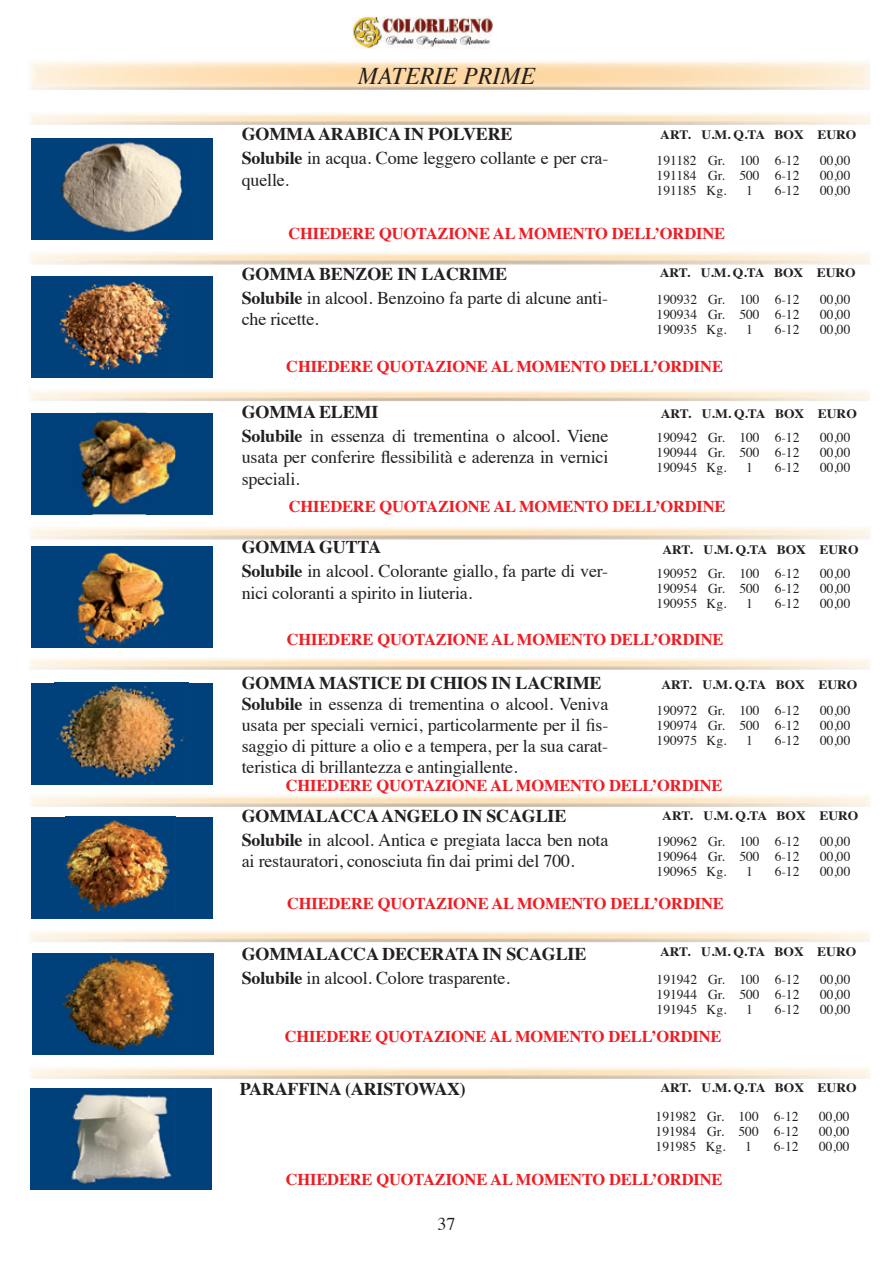
<style>
.page{position:relative;width:893px;height:1263px;background:#fff}
.page>*{position:absolute;margin:0;border:0;box-sizing:border-box;transform-origin:0 0}
.t1{font:italic 24px "Times";color:#231f20}
.t2{font:18px/24px "Times";letter-spacing:-.01em;color:#231f20}
.t3{font:700 18px/24px "Times";letter-spacing:-.01em;color:#231f20}
.t4{font:700 16.5px "Times";letter-spacing:-.01em;color:#ee1d23}
.t5{font:13.5px "Times";color:#231f20}
.t6{font:700 12.9px "Times";color:#231f20;scale:1.05 1}
.s1{font-weight:700}
.s2{font-weight:400}
</style>
<div class="page">
<img style="left:353px;top:17px;width:140px;height:31px">
<div style="left:32px;top:953px;width:182px;height:101px;background:#00417b"></div>
<div style="left:32px;top:817px;width:181px;height:101px;background:#00417b"></div>
<div style="left:32px;top:683px;width:181px;height:101px;background:#00417b"></div>
<div style="left:32px;top:546px;width:181px;height:102px;background:#00417b"></div>
<div style="left:32px;top:413px;width:181px;height:101px;background:#00417b"></div>
<div style="left:32px;top:277px;width:181px;height:101px;background:#00417b"></div>
<div style="left:32px;top:139px;width:181px;height:101px;background:#00417b"></div>
<img style="left:55px;top:276px;width:122px;height:94px">
<img style="left:78px;top:413px;width:97px;height:101px">
<img style="left:77px;top:552px;width:88px;height:96px">
<img style="left:55px;top:682px;width:133px;height:96px">
<img style="left:62px;top:956px;width:113px;height:94px">
<img style="left:65px;top:816px;width:111px;height:96px">
<img style="left:57px;top:138px;width:136px;height:95px">
<div style="left:30px;top:1088px;width:182px;height:101px;background:#00417b"></div>
<img style="left:71px;top:1094px;width:101px;height:90px">
<svg style="left:29px;top:388px;width:2px;height:11px"></svg>
<svg style="left:29px;top:660px;width:2px;height:10px"></svg>
<svg style="left:29px;top:933px;width:2px;height:10px"></svg>
<h1 class="t1" style="left:358px;top:55px;width:179px">MATERIE PRIME</h1>
<p class="t2" style="left:242px;top:121px;width:368px"><span class="s1">GOMMA ARABICA IN POLVERE<br>Solubile</span> in acqua. Come leggero collante e per cra-</p>
<p class="t2" style="left:242px;top:166px;width:49px">quelle.</p>
<p class="t6" style="left:660px;top:122px;width:188px">ART. U.M. Q.TA BOX EURO</p>
<p class="t5" style="left:657px;top:147px;width:144px">191182 Gr. 100 6-12</p>
<p class="t5" style="left:820px;top:147px;width:32px">00,00</p>
<p class="t5" style="left:657px;top:162px;width:144px">191184 Gr. 500 6-12</p>
<p class="t5" style="left:820px;top:162px;width:32px">00,00</p>
<p class="t5" style="left:657px;top:177px;width:71px">191185 Kg.</p>
<p class="t5" style="left:746px;top:177px;width:8px">1</p>
<p class="t5" style="left:775px;top:177px;width:26px">6-12</p>
<p class="t5" style="left:820px;top:177px;width:32px">00,00</p>
<p class="t4" style="left:288px;top:218px;width:438px">CHIEDERE QUOTAZIONE AL MOMENTO DELL’ORDINE</p>
<p class="t2" style="left:242px;top:260px;width:368px"><span class="s1">GOMMA BENZOE IN LACRIME<br>Solubile</span> in alcool. Benzoino fa parte di alcune anti-</p>
<p class="t2" style="left:242px;top:306px;width:78px">che ricette.</p>
<p class="t6" style="left:660px;top:261px;width:188px">ART. U.M. Q.TA BOX EURO</p>
<p class="t5" style="left:657px;top:287px;width:144px">190932 Gr. 100 6-12</p>
<p class="t5" style="left:820px;top:287px;width:32px">00,00</p>
<p class="t5" style="left:657px;top:302px;width:144px">190934 Gr. 500 6-12</p>
<p class="t5" style="left:820px;top:302px;width:32px">00,00</p>
<p class="t5" style="left:657px;top:317px;width:71px">190935 Kg.</p>
<p class="t5" style="left:746px;top:317px;width:8px">1</p>
<p class="t5" style="left:775px;top:317px;width:26px">6-12</p>
<p class="t5" style="left:820px;top:317px;width:32px">00,00</p>
<p class="t4" style="left:286px;top:351px;width:438px">CHIEDERE QUOTAZIONE AL MOMENTO DELL’ORDINE</p>
<p class="t2" style="left:242px;top:398px;width:368px"><span class="s1">GOMMA ELEMI<br>Solubile</span> in essenza di trementina o alcool. Viene</p>
<p class="t2" style="left:242px;top:445px;width:368px;line-height:21.6px">usata per conferire flessibilità e aderenza in vernici speciali.</p>
<p class="t6" style="left:661px;top:401px;width:188px">ART. U.M. Q.TA BOX EURO</p>
<p class="t5" style="left:657px;top:425px;width:144px">190942 Gr. 100 6-12</p>
<p class="t5" style="left:820px;top:425px;width:32px">00,00</p>
<p class="t5" style="left:657px;top:440px;width:144px">190944 Gr. 500 6-12</p>
<p class="t5" style="left:820px;top:440px;width:32px">00,00</p>
<p class="t5" style="left:657px;top:455px;width:71px">190945 Kg.</p>
<p class="t5" style="left:746px;top:455px;width:8px">1</p>
<p class="t5" style="left:775px;top:455px;width:26px">6-12</p>
<p class="t5" style="left:820px;top:455px;width:32px">00,00</p>
<p class="t4" style="left:289px;top:491px;width:438px">CHIEDERE QUOTAZIONE AL MOMENTO DELL’ORDINE</p>
<p class="t2" style="left:242px;top:534px;width:368px"><span class="s1">GOMMA GUTTA<br>Solubile</span> in alcool. Colorante giallo, fa parte di ver-</p>
<p class="t2" style="left:242px;top:579px;width:232px">nici coloranti a spirito in liuteria.</p>
<p class="t6" style="left:662px;top:537px;width:188px">ART. U.M. Q.TA BOX EURO</p>
<p class="t5" style="left:657px;top:560px;width:144px">190952 Gr. 100 6-12</p>
<p class="t5" style="left:820px;top:560px;width:32px">00,00</p>
<p class="t5" style="left:657px;top:575px;width:144px">190954 Gr. 500 6-12</p>
<p class="t5" style="left:820px;top:575px;width:32px">00,00</p>
<p class="t5" style="left:657px;top:590px;width:71px">190955 Kg.</p>
<p class="t5" style="left:746px;top:590px;width:8px">1</p>
<p class="t5" style="left:775px;top:590px;width:26px">6-12</p>
<p class="t5" style="left:820px;top:590px;width:32px">00,00</p>
<p class="t4" style="left:287px;top:624px;width:438px">CHIEDERE QUOTAZIONE AL MOMENTO DELL’ORDINE</p>
<p class="t2" style="left:242px;top:671px;width:368px;line-height:21px"><span class="s1">GOMMA MASTICE DI CHIOS IN LACRIME Solubile</span> in essenza di trementina o alcool. Veniva usata per speciali vernici, particolarmente per il fis&shy;saggio di pitture a olio e a tempera, per la sua carat&shy;teristica di brillantezza e antingiallente.</p>
<p class="t2" style="left:242px;top:802px;width:368px"><span class="s1">GOMMALACCA ANGELO IN SCAGLIE<br>Solubile</span> in alcool. Antica e pregiata lacca ben nota</p>
<p class="t2" style="left:242px;top:848px;width:334px">ai restauratori, conosciuta fin dai primi del 700.</p>
<p class="t6" style="left:661px;top:672px;width:188px">ART. U.M. Q.TA BOX EURO</p>
<p class="t5" style="left:657px;top:698px;width:144px">190972 Gr. 100 6-12</p>
<p class="t5" style="left:820px;top:698px;width:32px">00,00</p>
<p class="t5" style="left:657px;top:713px;width:144px">190974 Gr. 500 6-12</p>
<p class="t5" style="left:820px;top:713px;width:32px">00,00</p>
<p class="t5" style="left:657px;top:728px;width:71px">190975 Kg.</p>
<p class="t5" style="left:746px;top:728px;width:8px">1</p>
<p class="t5" style="left:775px;top:728px;width:26px">6-12</p>
<p class="t5" style="left:820px;top:728px;width:32px">00,00</p>
<p class="t4" style="left:286px;top:770px;width:438px">CHIEDERE QUOTAZIONE AL MOMENTO DELL’ORDINE</p>
<p class="t6" style="left:662px;top:803px;width:188px">ART. U.M. Q.TA BOX EURO</p>
<p class="t5" style="left:657px;top:829px;width:144px">190962 Gr. 100 6-12</p>
<p class="t5" style="left:820px;top:829px;width:32px">00,00</p>
<p class="t5" style="left:657px;top:844px;width:144px">190964 Gr. 500 6-12</p>
<p class="t5" style="left:820px;top:844px;width:32px">00,00</p>
<p class="t5" style="left:657px;top:859px;width:71px">190965 Kg.</p>
<p class="t5" style="left:746px;top:859px;width:8px">1</p>
<p class="t5" style="left:775px;top:859px;width:26px">6-12</p>
<p class="t5" style="left:820px;top:859px;width:32px">00,00</p>
<p class="t4" style="left:287px;top:887px;width:438px">CHIEDERE QUOTAZIONE AL MOMENTO DELL’ORDINE</p>
<p class="t3" style="left:242px;top:939px;width:346px">GOMMALACCA DECERATA IN SCAGLIE<br>Solubile <span class="s2">in alcool. Colore trasparente.</span></p>
<p class="t6" style="left:660px;top:939px;width:188px">ART. U.M. Q.TA BOX EURO</p>
<p class="t5" style="left:657px;top:967px;width:144px">191942 Gr. 100 6-12</p>
<p class="t5" style="left:820px;top:967px;width:32px">00,00</p>
<p class="t5" style="left:657px;top:982px;width:144px">191944 Gr. 500 6-12</p>
<p class="t5" style="left:820px;top:982px;width:32px">00,00</p>
<p class="t5" style="left:657px;top:997px;width:71px">191945 Kg.</p>
<p class="t5" style="left:746px;top:997px;width:8px">1</p>
<p class="t5" style="left:775px;top:997px;width:26px">6-12</p>
<p class="t5" style="left:820px;top:997px;width:32px">00,00</p>
<p class="t4" style="left:285px;top:1020px;width:438px">CHIEDERE QUOTAZIONE AL MOMENTO DELL’ORDINE</p>
<p class="t3" style="left:240px;top:1075px;width:228px">PARAFFINA (ARISTOWAX)</p>
<p class="t6" style="left:660px;top:1075px;width:188px">ART. U.M. Q.TA BOX EURO</p>
<p class="t5" style="left:656px;top:1104px;width:144px">191982 Gr. 100 6-12</p>
<p class="t5" style="left:819px;top:1104px;width:32px">00,00</p>
<p class="t5" style="left:656px;top:1119px;width:144px">191984 Gr. 500 6-12</p>
<p class="t5" style="left:819px;top:1119px;width:32px">00,00</p>
<p class="t5" style="left:656px;top:1134px;width:71px">191985 Kg.</p>
<p class="t5" style="left:745px;top:1134px;width:8px">1</p>
<p class="t5" style="left:774px;top:1134px;width:26px">6-12</p>
<p class="t5" style="left:819px;top:1134px;width:32px">00,00</p>
<p class="t4" style="left:286px;top:1164px;width:438px">CHIEDERE QUOTAZIONE AL MOMENTO DELL’ORDINE</p>
<p class="t2" style="left:437px;top:1210px;width:19px">37</p>
</div>
